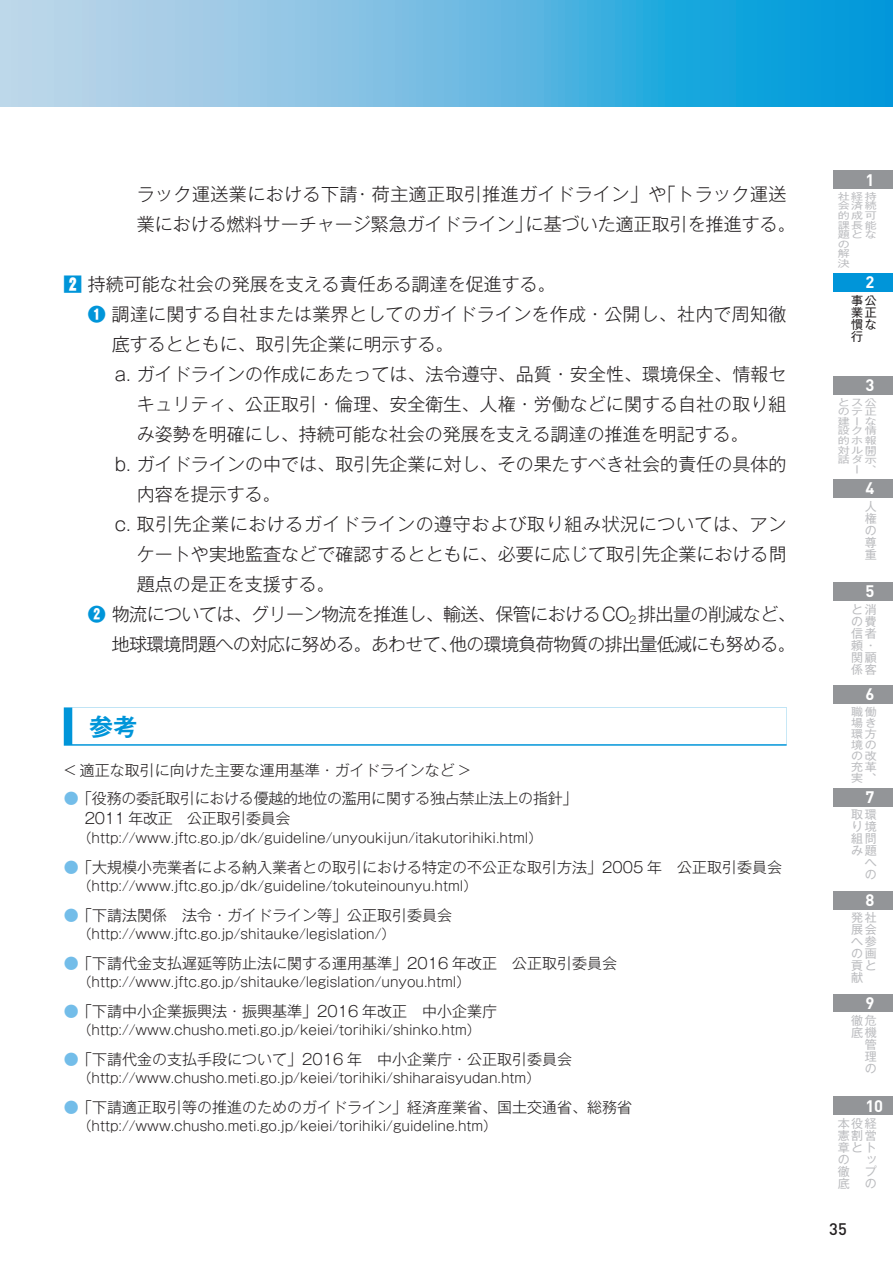
<style>
.page{position:relative;width:893px;height:1263px;background:#fff}
.page>*{position:absolute;margin:0;border:0;box-sizing:border-box;transform-origin:0 0}
.t1{font:700 24px "Gothic MB101 Pr 6 De";color:#0095d9}
.t2{font:300 18px/30px "Gothic MB101 Pr 6";letter-spacing:.005em;color:#231f20}
.t3{font:300 18px "Gothic MB101 Pr 6";letter-spacing:-.03em;color:#231f20}
.t4{font:300 18px "Gothic MB101 Pr 6";letter-spacing:-.04em;color:#231f20}
.t5{font:300 18px "Gothic MB101 Pr 6";letter-spacing:.035em;color:#231f20}
.t6{font:700 16.5px "DINOT";color:#fff}
.t7{font:500 16.5px "DINOT";color:#231f20}
.t8{font:300 15px "Gothic MB101 Pr 6";color:#231f20}
.t9{font:300 15px/19.5px "Gothic MB101 Pr 6";letter-spacing:-.02em;color:#231f20}
.t10{font:300 13.5px "Gothic MB101 Pr 6";color:#231f20}
.t11{font:12px/12px "Gothic MB101 Pr 6";color:#bcbdc0;text-align:justify}
.t12{font:12px/12px "Gothic MB101 Pr 6";color:#231f20;text-align:justify}
.t13{font:11.1px/11.1px "Gothic MB101 Pr 6";color:#bcbdc0;text-align:justify;scale:1.09 1}
.t14{font:9.6px/9.6px "Gothic MB101 Pr 6";color:#bcbdc0;scale:1.25 1}
.s1{font-weight:900;color:#0095d9}
.s2{font-weight:800;color:#0095d9}
.s3{color:#73bde9}
</style>
<div class="page">
<svg style="left:0;top:0;width:893px;height:106px;background:#64b9e1"></svg>
<div style="left:833px;top:170px;width:60px;height:19px;background:#939598"></div>
<div style="left:833px;top:376px;width:60px;height:19px;background:#939598"></div>
<div style="left:833px;top:479px;width:60px;height:19px;background:#939598"></div>
<div style="left:833px;top:582px;width:60px;height:19px;background:#939598"></div>
<div style="left:833px;top:685px;width:60px;height:19px;background:#939598"></div>
<div style="left:833px;top:787px;width:60px;height:20px;background:#939598"></div>
<div style="left:833px;top:890px;width:60px;height:19px;background:#939598"></div>
<div style="left:833px;top:993px;width:60px;height:19px;background:#939598"></div>
<div style="left:833px;top:1096px;width:60px;height:19px;background:#939598"></div>
<div style="left:833px;top:273px;width:60px;height:19px;background:#0095d9"></div>
<div style="left:64px;top:707px;width:723px;height:39px;background:linear-gradient(to bottom,#0095d9,#0095d9)"></div>
<div style="left:72px;top:707px;width:715px;height:37px;background:#fff"></div>
<h2 class="t2" style="left:137px;top:177px;width:660px">ラック運送業における下請・荷主適正取引推進ガイドライン」や「トラック運送業における燃料サーチャージ緊急ガイドライン」に基づいた適正取引を推進する。</h2>
<h2 class="t2" style="left:64px;top:267px;width:493px"><span class="s1">2</span> 持続可能な社会の発展を支える責任ある調達を促進する。</h2>
<h2 class="t2" style="left:88px;top:297px;width:700px"><span class="s2">❶</span> 調達に関する自社または業界としてのガイドラインを作成・公開し、社内で周知徹</h2>
<h2 class="t2" style="left:112px;top:327px;width:343px">底するとともに、取引先企業に明示する。</h2>
<h2 class="t2" style="left:115px;top:357px;width:673px">a. ガイドラインの作成にあたっては、法令遵守、品質・安全性、環境保全、情報セ</h2>
<h2 class="t2" style="left:137px;top:387px;width:651px">キュリティ、公正取引・倫理、安全衛生、人権・労働などに関する自社の取り組</h2>
<h2 class="t2" style="left:137px;top:417px;width:613px">み姿勢を明確にし、持続可能な社会の発展を支える調達の推進を明記する。</h2>
<h2 class="t2" style="left:115px;top:447px;width:673px">b. ガイドラインの中では、取引先企業に対し、その果たすべき社会的責任の具体的</h2>
<h2 class="t2" style="left:137px;top:477px;width:145px">内容を提示する。</h2>
<h2 class="t5" style="left:115px;top:509px;width:673px">c. 取引先企業におけるガイドラインの遵守および取り組み状況については、アン</h2>
<h2 class="t2" style="left:137px;top:537px;width:651px">ケートや実地監査などで確認するとともに、必要に応じて取引先企業における問</h2>
<h2 class="t2" style="left:137px;top:567px;width:199px">題点の是正を支援する。</h2>
<h2 class="t3" style="left:88px;top:599px;width:709px"><span class="s2">❷</span> 物流については、グリーン物流を推進し、輸送、保管におけるCO<sub>2</sub> 排出量の削減など、</h2>
<h2 class="t4" style="left:112px;top:629px;width:685px">地球環境問題への対応に努める。あわせて、他の環境負荷物質の排出量低減にも努める。</h2>
<h1 class="t1" style="left:89px;top:707px;width:50px">参考</h1>
<p class="t8" style="left:64px;top:757px;width:408px">&lt; 適正な取引に向けた主要な運用基準・ガイドラインなど &gt;</p>
<p class="t9" style="left:85px;top:787px;width:494px;text-indent:-21px"><span class="s3">●</span>「役務の委託取引における優越的地位の濫用に関する独占禁止法上の指針」<br>2011 年改正　公正取引委員会</p>
<p class="t10" style="left:78px;top:827px;width:465px">（http://www.jftc.go.jp/dk/guideline/unyoukijun/itakutorihiki.html）</p>
<p class="t8" style="left:64px;top:855px;width:720px"><span class="s3">●</span>「大規模小売業者による納入業者との取引における特定の不公正な取引方法」2005 年　公正取引委員会</p>
<p class="t10" style="left:78px;top:875px;width:400px">（http://www.jftc.go.jp/dk/guideline/tokuteinounyu.html）</p>
<p class="t8" style="left:64px;top:903px;width:390px"><span class="s3">●</span>「下請法関係　法令・ガイドライン等」公正取引委員会</p>
<p class="t10" style="left:78px;top:923px;width:319px">（http://www.jftc.go.jp/shitauke/legislation/）</p>
<p class="t8" style="left:64px;top:951px;width:555px"><span class="s3">●</span>「下請代金支払遅延等防止法に関する運用基準」2016 年改正　公正取引委員会</p>
<p class="t10" style="left:78px;top:971px;width:393px">（http://www.jftc.go.jp/shitauke/legislation/unyou.html）</p>
<p class="t8" style="left:64px;top:999px;width:435px"><span class="s3">●</span>「下請中小企業振興法・振興基準」2016 年改正　中小企業庁</p>
<p class="t10" style="left:78px;top:1019px;width:404px">（http://www.chusho.meti.go.jp/keiei/torihiki/shinko.htm）</p>
<p class="t8" style="left:64px;top:1047px;width:510px"><span class="s3">●</span>「下請代金の支払手段について」2016 年　中小企業庁・公正取引委員会</p>
<p class="t10" style="left:78px;top:1067px;width:463px">（http://www.chusho.meti.go.jp/keiei/torihiki/shiharaisyudan.htm）</p>
<p class="t8" style="left:64px;top:1095px;width:570px"><span class="s3">●</span>「下請適正取引等の推進のためのガイドライン」経済産業省、国土交通省、総務省</p>
<p class="t10" style="left:78px;top:1115px;width:420px">（http://www.chusho.meti.go.jp/keiei/torihiki/guideline.htm）</p>
<p class="t6" style="left:865px;top:169px;width:10px">1</p>
<p class="t14" style="left:838px;top:191px;width:32px">社経持会済続的成可課長能題となの<br>解<br>決</p>
<p class="t6" style="left:865px;top:272px;width:10px">2</p>
<p class="t12" style="left:851px;top:293px;width:27px">事公業正慣な行</p>
<p class="t6" style="left:865px;top:375px;width:10px">3</p>
<p class="t14" style="left:838px;top:396px;width:32px">とス公</p>
<p class="t14" style="left:838px;top:406px;width:32px">のテ正</p>
<p class="t14" style="left:838px;top:416px;width:18px">建ー</p>
<p class="t14" style="left:838px;top:425px;width:32px">設ク情</p>
<p class="t14" style="left:838px;top:435px;width:32px">的ホ報</p>
<p class="t14" style="left:838px;top:444px;width:32px">対ル開</p>
<p class="t14" style="left:838px;top:454px;width:32px">話ダ示</p>
<p class="t14" style="left:851px;top:464px;width:7px">ー</p>
<p class="t14" style="left:865px;top:416px;width:10px">な</p>
<p class="t14" style="left:865px;top:464px;width:10px">、</p>
<p class="t11" style="left:865px;top:499px;width:13px">人権の尊重</p>
<p class="t6" style="left:865px;top:477px;width:10px">4</p>
<p class="t6" style="left:865px;top:580px;width:10px">5</p>
<p class="t11" style="left:851px;top:602px;width:27px;text-align:left">と消の費信者頼・関顧係客</p>
<p class="t13" style="left:851px;top:705px;width:25px">職働場き環方境のの改充革実、</p>
<p class="t11" style="left:851px;top:808px;width:27px;text-align:right">取環り境組問み題への</p>
<p class="t11" style="left:851px;top:911px;width:27px">発社展会へ参の画貢と献</p>
<p class="t11" style="left:851px;top:1014px;width:27px;text-align:right">徹危底機管理の</p>
<p class="t6" style="left:865px;top:683px;width:10px">6</p>
<p class="t6" style="left:865px;top:786px;width:10px">7</p>
<p class="t6" style="left:865px;top:889px;width:10px">8</p>
<p class="t6" style="left:865px;top:992px;width:10px">9</p>
<p class="t6" style="left:865px;top:1095px;width:19px">10</p>
<p class="t11" style="left:838px;top:1117px;width:40px;text-align:left">本役経憲割営章とトの<br>徹<br>底</p>
<p class="t11" style="left:865px;top:1153px;width:13px">ップの</p>
<p class="t7" style="left:829px;top:1218px;width:19px">35</p>
</div>
